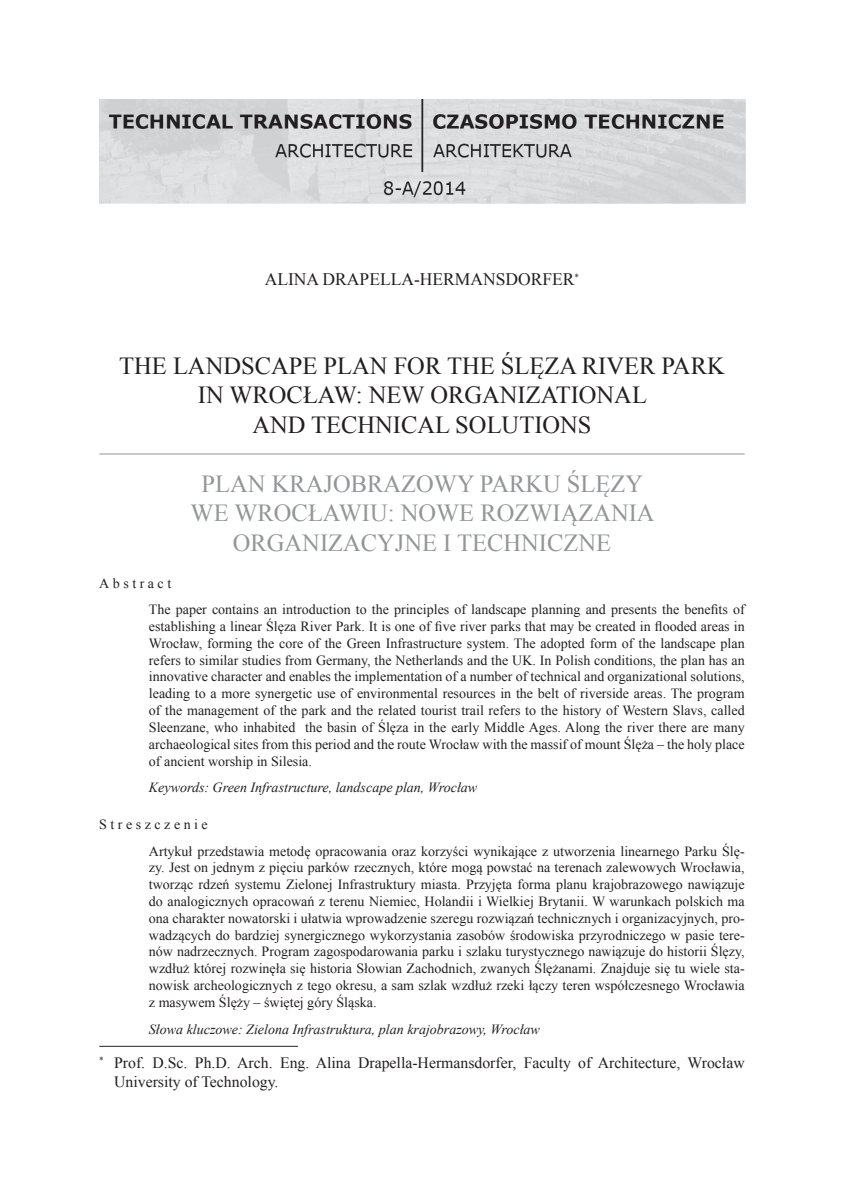
<style>
.page{position:relative;width:844px;height:1191px;background:#fff}
.page>*{position:absolute;margin:0;border:0;box-sizing:border-box;transform-origin:0 0}
.t1{font:24.5px/29.4px "Times New Roman";color:#231f20;text-align:center}
.t2{font:24.5px/29.4px "Times New Roman";color:#939598;text-align:center}
.t3{font:17.5px "Times New Roman";color:#231f20}
.t4{font:15.75px/18.9px "Times New Roman";color:#231f20}
.t5{font:14px/16.8px "Times New Roman";color:#231f20}
.t6{font:italic 14px "Times New Roman";color:#231f20}
</style>
<div class="page">
<hr style="left:99px;top:1046px;width:199px;height:1px;background:#231f20">
<hr style="left:99px;top:453px;width:645px;height:1px;background:#939598">
<img style="left:99px;top:99px;width:646px;height:105px">
<p class="t3" style="left:265px;top:267px;width:316px">ALINA DRAPELLA-HERMANSDORFER<sup>*</sup></p>
<h1 class="t1" style="left:119px;top:351px;width:607px">THE LANDSCAPE PLAN FOR THE ŚLĘZA RIVER PARK<br>IN WROCŁAW: NEW ORGANIZATIONAL<br>AND TECHNICAL SOLUTIONS</h1>
<h1 class="t2" style="left:190px;top:469px;width:465px">PLAN KRAJOBRAZOWY PARKU ŚLĘZY<br>WE WROCŁAWIU: NOWE ROZWIĄZANIA<br>ORGANIZACYJNE I TECHNICZNE</h1>
<p class="t5" style="left:149px;top:569px;width:597px;line-height:26.8px;text-indent:-50px">Abstract<br>The paper contains an introduction to the principles of landscape planning and presents the benefits of</p>
<p class="t5" style="left:149px;top:618px;width:597px;text-align:justify">establishing a linear Ślęza River Park. It is one of five river parks that may be created in flooded areas in Wrocław, forming the core of the Green Infrastructure system. The adopted form of the landscape plan refers to similar studies from Germany, the Netherlands and the UK. In Polish conditions, the plan has an innovative character and enables the implementation of a number of technical and organizational solutions, leading to a more synergetic use of environmental resources in the belt of riverside areas. The program of the management of the park and the related tourist trail refers to the history of Western Slavs, called Sleenzane, who inhabited the basin of Ślęza in the early Middle Ages. Along the river there are many archaeological sites from this period and the route Wrocław with the massif of mount Ślęża – the holy place of ancient worship in Silesia.</p>
<p class="t6" style="left:149px;top:778px;width:330px">Keywords: Green Infrastructure, landscape plan, Wrocław</p>
<p class="t5" style="left:149px;top:810px;width:597px;line-height:26.8px;text-indent:-50px">Streszczenie<br>Artykuł przedstawia metodę opracowania oraz korzyści wynikające z utworzenia linearnego Parku Ślę-</p>
<p class="t5" style="left:149px;top:859px;width:597px;text-align:justify">zy. Jest on jednym z pięciu parków rzecznych, które mogą powstać na terenach zalewowych Wrocławia, tworząc rdzeń systemu Zielonej Infrastruktury miasta. Przyjęta forma planu krajobrazowego nawiązuje do analogicznych opracowań z terenu Niemiec, Holandii i Wielkiej Brytanii. W warunkach polskich ma ona charakter nowatorski i ułatwia wprowadzenie szeregu rozwiązań technicznych i organizacyjnych, pro&shy;wadzących do bardziej synergicznego wykorzystania zasobów środowiska przyrodniczego w pasie tere&shy;nów nadrzecznych. Program zagospodarowania parku i szlaku turystycznego nawiązuje do historii Ślęzy, wzdłuż której rozwinęła się historia Słowian Zachodnich, zwanych Ślężanami. Znajduje się tu wiele sta&shy;nowisk archeologicznych z tego okresu, a sam szlak wzdłuż rzeki łączy teren współczesnego Wrocławia z masywem Ślęży – świętej góry Śląska.</p>
<p class="t6" style="left:149px;top:1019px;width:392px">Słowa kluczowe: Zielona Infrastruktura, plan krajobrazowy, Wrocław</p>
<p class="t4" style="left:114px;top:1053px;width:632px;text-indent:-15px"><sup>*</sup> Prof. D.Sc. Ph.D. Arch. Eng. Alina Drapella-Hermansdorfer, Faculty of Architecture, Wrocław<br>University of Technology.</p>
</div>
